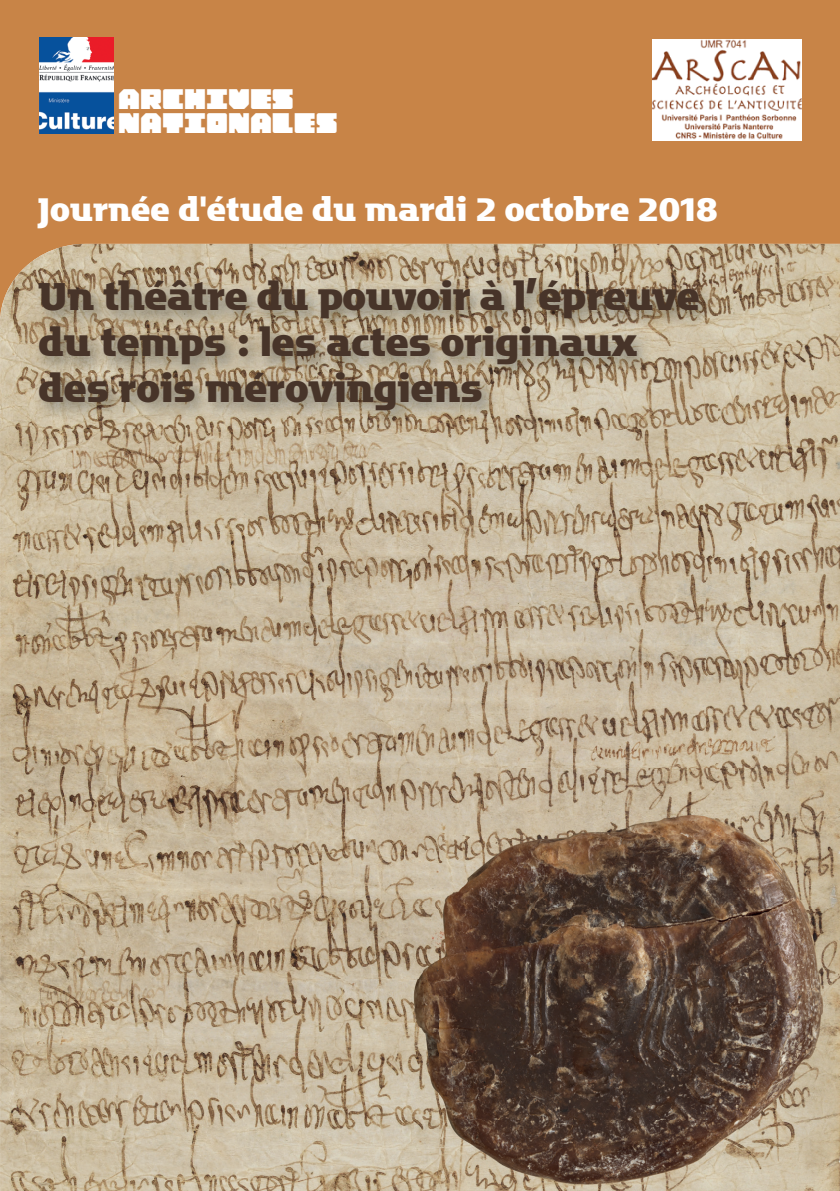
<style>
.page{position:relative;width:840px;height:1191px;background:#fff}
.page>*{position:absolute;margin:0;border:0;box-sizing:border-box;transform-origin:0 0}
.t1{font:700 38px/46px "Motter Factum";color:#473429}
.t2{font:700 32px "Motter Factum";letter-spacing:.005em;color:#fff}
.t3{font:24px/24px "Archives Pro Standard";color:#fff}
</style>
<div class="page">
<div style="left:0;top:0;width:839px;height:1191px;background:#c88447"></div>
<img style="left:652px;top:39px;width:149px;height:101px">
<img style="left:0;top:244px;width:839px;height:947px">
<img style="left:306px;top:558px;width:533px;height:633px">
<img style="left:39px;top:38px;width:75px;height:95px">
<img style="left:33px;top:272px;width:683px;height:157px">
<p class="t3" style="left:118px;top:88px;width:221px">ARCHIVES<br>NATIONALES</p>
<p class="t2" style="left:38px;top:191px;width:680px">Journée d'étude du m ardi 2 octobre 2018</p>
<p class="t1" style="left:39px;top:274px;width:662px">Un théâtre du pouvoir à l’épreuve du temps : les actes originaux des rois mérovingiens</p>
</div>
